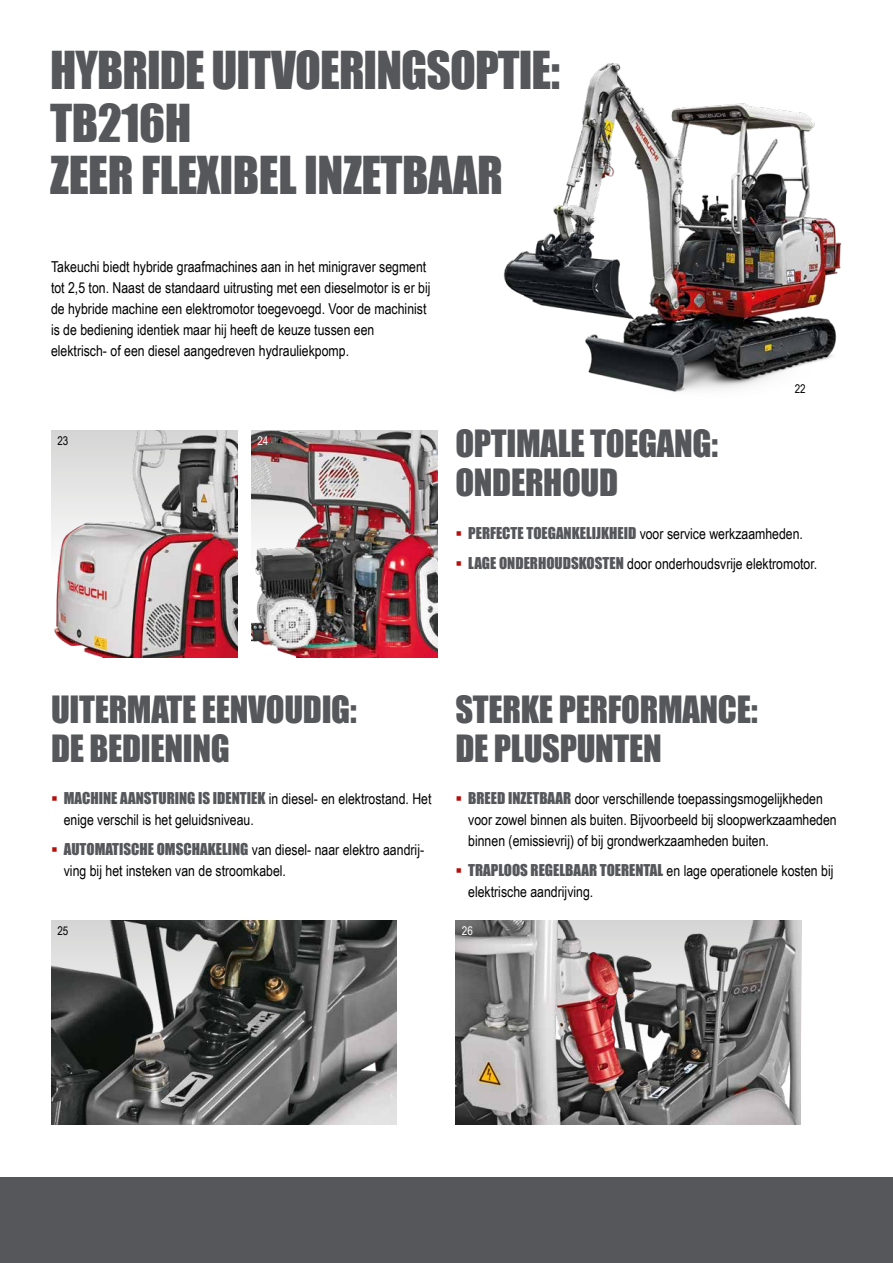
<style>
.page{position:relative;width:893px;height:1263px;background:#fff}
.page>*{position:absolute;margin:0;border:0;box-sizing:border-box;transform-origin:0 0}
.t1{font:48px/52.5px "Impact";letter-spacing:-.01em;color:#56575a}
.t2{font:34.5px/39px "Impact";letter-spacing:-.01em;color:#56575a}
.t3{font:15px/21px "Arial Narrow";color:#000}
.t4{font:15px "Impact";color:#56575a}
.t5{font:12px "Arial Narrow";color:#000}
.t6{font:12px "Arial Narrow";color:#fff}
.s1{font-family:"Impact";color:#56575a}
.s2{font-family:"Arial Narrow";color:#000}
</style>
<div class="page">
<div style="left:0;top:1178px;width:893px;height:85px;background:#56575a"></div>
<img style="left:503px;top:63px;width:339px;height:329px">
<img style="left:455px;top:920px;width:346px;height:204px">
<img style="left:51px;top:920px;width:346px;height:204px">
<img style="left:51px;top:430px;width:186px;height:227px">
<img style="left:251px;top:430px;width:186px;height:227px">
<h1 class="t1" style="left:50px;top:43px;width:511px">HYBRIDE UITVOERINGSOPTIE:<br>TB216H<br>ZEER FLEXIBEL INZETBAAR</h1>
<p class="t3" style="left:51px;top:256px;width:381px">Takeuchi biedt hybride graafmachines aan in het minigraver segment tot 2,5 ton. Naast de standaard uitrusting met een dieselmotor is er bij de hybride machine een elektromotor toegevoegd. Voor de machinist is de bediening identiek maar hij heeft de keuze tussen een elektrisch- of een diesel aangedreven hydrauliekpomp.</p>
<p class="t5" style="left:57px;top:432px;width:12px">23</p>
<p class="t6" style="left:257px;top:432px;width:12px">24</p>
<p class="t5" style="left:795px;top:380px;width:12px">22</p>
<h2 class="t2" style="left:455px;top:423px;width:264px">OPTIMALE TOEGANG:<br>ONDERHOUD</h2>
<p class="t3" style="left:468px;top:518px;width:351px;line-height:30px"><span class="s1">PERFECTE TOEGANKELIJKHEID</span> voor service werkzaamheden.<br><span class="s1">LAGE ONDERHOUDSKOSTEN</span> door onderhoudsvrije elektromotor.</p>
<h2 class="t2" style="left:51px;top:689px;width:307px">UITERMATE EENVOUDIG:<br>DE BEDIENING</h2>
<p class="t4" style="left:64px;top:786px;width:369px">MACHINE AANSTURING IS IDENTIEK <span class="s2">in diesel- en elektrostand. Het</span></p>
<p class="t3" style="left:64px;top:804px;width:362px;line-height:30px">enige verschil is het geluidsniveau.<br><span class="s1">AUTOMATISCHE OMSCHAKELING</span> van diesel- naar elektro aandrij-</p>
<p class="t3" style="left:64px;top:859px;width:224px">ving bij het insteken van de stroomkabel.</p>
<h2 class="t2" style="left:455px;top:689px;width:304px">STERKE PERFORMANCE:<br>DE PLUSPUNTEN</h2>
<p class="t3" style="left:468px;top:787px;width:370px"><span class="s1">BREED INZETBAAR</span> door verschillende toepassingsmogelijkheden voor zowel binnen als buiten. Bijvoorbeeld bij sloopwerkzaamheden binnen (emissievrij) of bij grondwerkzaamheden buiten.</p>
<p class="t3" style="left:468px;top:859px;width:367px"><span class="s1">TRAPLOOS REGELBAAR TOERENTAL</span> en lage operationele kosten bij elektrische aandrijving.</p>
<p class="t5" style="left:57px;top:922px;width:12px">25</p>
<p class="t6" style="left:462px;top:922px;width:12px">26</p>
</div>
